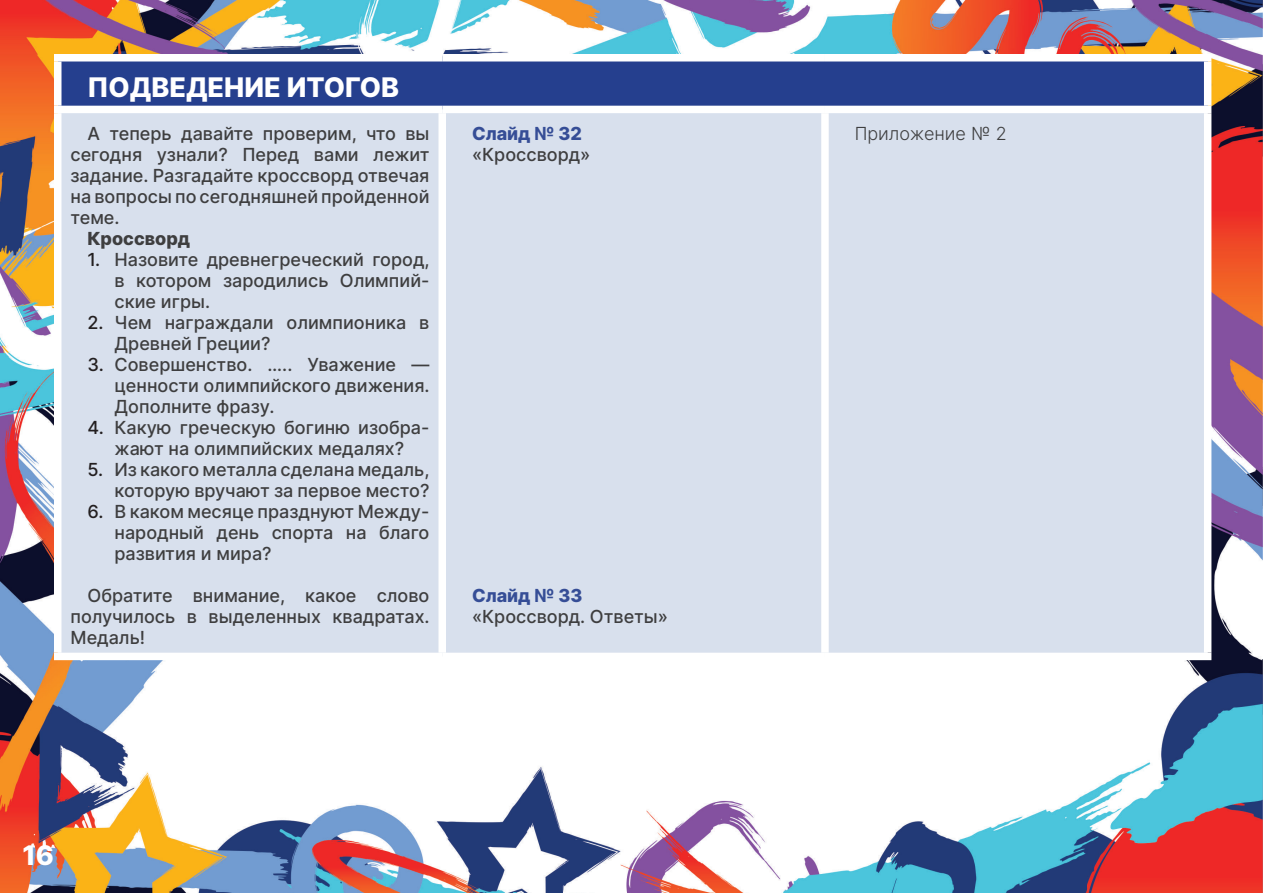
<style>
.page{position:relative;width:1263px;height:893px;background:#fff}
.page>*{position:absolute;margin:0;border:0;box-sizing:border-box;transform-origin:0 0}
.t1{font:800 27px "Inter";color:#fff}
.t2{font:500 18px/21px "Inter";color:#3e3e3f;text-align:justify}
.t3{font:800 18px "Inter";color:#354d96}
.t4{font:300 18px "Inter";color:#3e3e3f}
.t5{font:800 18px "Inter";color:#3e3e3f}
.s1{color:#231f20}
</style>
<div class="page">
<img style="left:0;top:0;width:1263px;height:893px">
<div style="left:58px;top:58px;width:1150px;height:51px;background:#253f8e"></div>
<div style="left:62px;top:113px;width:1142px;height:540px;background:#d8e0ed"></div>
<div style="left:438px;top:113px;width:8px;height:540px;background:#fff"></div>
<div style="left:821px;top:113px;width:8px;height:540px;background:#fff"></div>
<div style="left:54px;top:54px;width:388px;height:8px;background:#fff"></div>
<div style="left:54px;top:62px;width:8px;height:44px;background:#fff"></div>
<div style="left:442px;top:54px;width:383px;height:8px;background:#fff"></div>
<div style="left:825px;top:54px;width:386px;height:8px;background:#fff"></div>
<div style="left:1204px;top:62px;width:7px;height:44px;background:#fff"></div>
<div style="left:54px;top:106px;width:388px;height:7px;background:#fff"></div>
<div style="left:54px;top:113px;width:8px;height:540px;background:#fff"></div>
<div style="left:442px;top:106px;width:383px;height:7px;background:#fff"></div>
<div style="left:825px;top:106px;width:386px;height:7px;background:#fff"></div>
<div style="left:1204px;top:113px;width:7px;height:540px;background:#fff"></div>
<div style="left:54px;top:653px;width:388px;height:7px;background:#fff"></div>
<div style="left:442px;top:653px;width:383px;height:7px;background:#fff"></div>
<div style="left:825px;top:653px;width:386px;height:7px;background:#fff"></div>
<p class="t1" style="left:88px;top:67px;width:313px">ПОДВЕДЕНИЕ ИТОГОВ</p>
<p class="t2" style="left:71px;top:122px;width:360px;text-indent:17px">А теперь давайте проверим, что вы сегодня узнали? Перед вами лежит задание. Разгадайте кроссворд отвечая на вопросы по сегодняшней пройденной теме.</p>
<p class="t5" style="left:88px;top:225px;width:104px">Кроссворд</p>
<p class="t2" style="left:115px;top:248px;width:317px;text-indent:-27px"><span class="s1">1.</span> Назовите древнегреческий город, в котором зародились Олимпий&shy;ские игры.</p>
<p class="t2" style="left:115px;top:311px;width:316px;text-indent:-27px"><span class="s1">2.</span> Чем награждали олимпионика в<br>Древней Греции?</p>
<p class="t2" style="left:115px;top:353px;width:317px;text-indent:-27px"><span class="s1">3.</span> Совершенство. ….. Уважение — ценности олимпийского движения.<br>Дополните фразу.</p>
<p class="t2" style="left:88px;top:416px;width:343px;text-align:center"><span class="s1">4.</span> Какую греческую богиню изобра&shy;жают на олимпийских медалях?</p>
<p class="t2" style="left:88px;top:458px;width:344px;text-align:right"><span class="s1">5.</span> Из какого металла сделана медаль, которую вручают за первое место?</p>
<p class="t2" style="left:115px;top:500px;width:316px;text-indent:-27px"><span class="s1">6.</span> В каком месяце празднуют Между&shy;народный день спорта на благо развития и мира?</p>
<p class="t2" style="left:71px;top:584px;width:361px;text-indent:17px">Обратите внимание, какое слово получилось в выделенных квадратах.<br>Медаль!</p>
<p class="t3" style="left:472px;top:120px;width:111px">Слайд № 32</p>
<p class="t2" style="left:472px;top:143px;width:120px">«Кроссворд»</p>
<p class="t3" style="left:472px;top:582px;width:112px">Слайд № 33</p>
<p class="t2" style="left:472px;top:605px;width:197px">«Кроссворд. Ответы»</p>
<h1 class="t1" style="left:22px;top:836px;width:33px">16</h1>
<p class="t4" style="left:855px;top:120px;width:153px">Приложение № 2</p>
</div>
